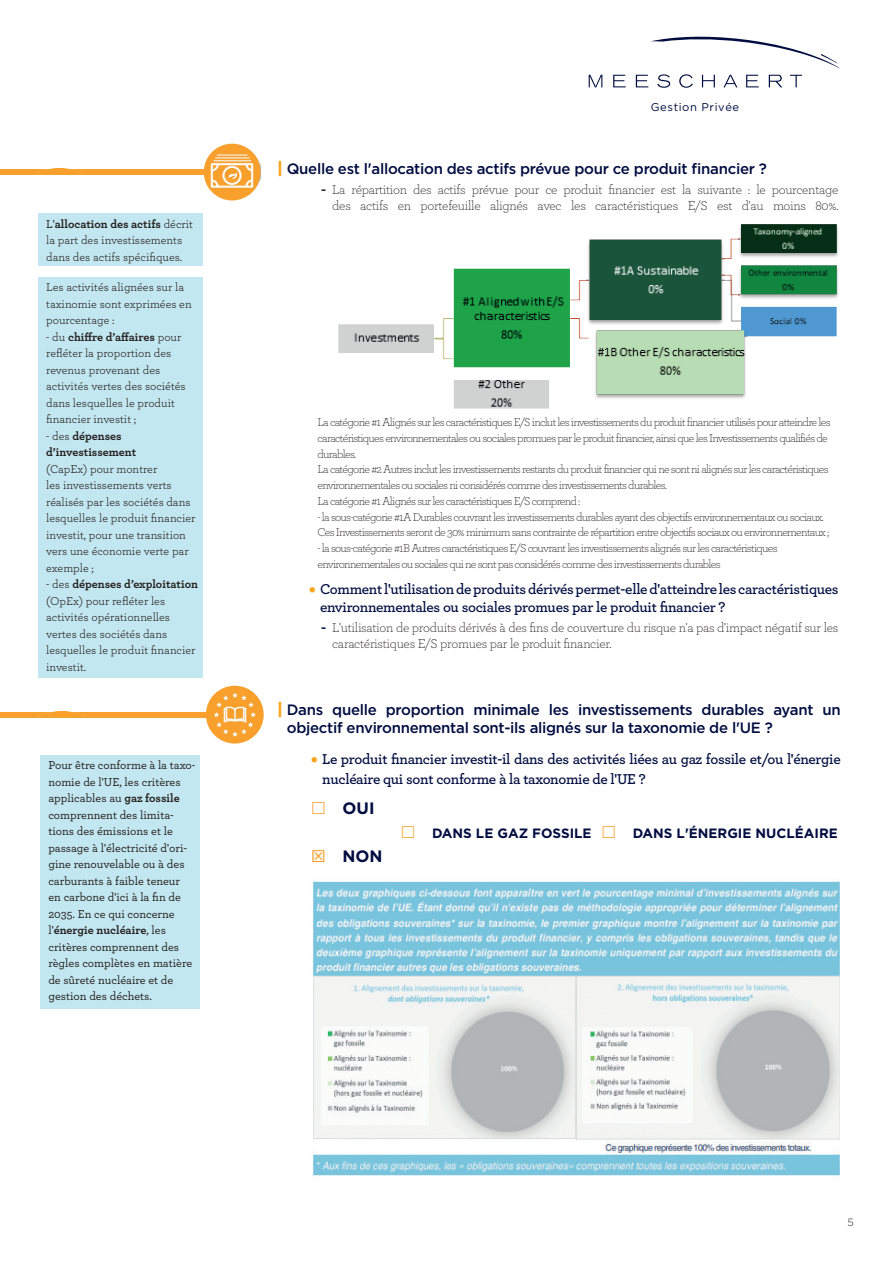
<style>
.page{position:relative;width:893px;height:1263px;background:#fff}
.page>*{position:absolute;margin:0;border:0;box-sizing:border-box;transform-origin:0 0}
.t1{font:700 16.5px "Gotham HTF";color:#000c40}
.t2{font:600 15px/18px "Archer Pro";letter-spacing:-.02em;color:#000c40}
.t3{font:500 15px/18px "Gotham";letter-spacing:-.02em;color:#000c40}
.t4{font:300 13.5px/15.8px "Archer Pro";letter-spacing:-.02em;color:#231f20;text-align:right}
.t5{font:700 13.5px "Gotham HTF";color:#000c40}
.t6{font:300 12px/15.8px "Archer Pro";letter-spacing:-.06em;color:#231f20}
.t7{font:12px/16.5px "Archer Pro";color:#231f20}
.t8{font:500 12px/16.5px "Archer Pro";color:#231f20}
.t9{font:700 12px/16.5px "Archer Pro";color:#231f20}
.t10{font:11.25px "Gotham";letter-spacing:.05em;color:#000c40}
.t11{font:300 10.5px "Gotham HTF";color:#231f20}
.s1{font-weight:500}
.s2{font-weight:700}
.s3{font-weight:400}
.s4{font-family:"Gotham HTF";font-weight:900;font-size:16.5px;color:#f9a51b}
.s5{font-weight:300;font-size:10.5px;color:#f9a51b}
.s6{font-weight:700;color:#000c40}
</style>
<div class="page">
<svg style="left:589px;top:75px;width:13px;height:12px"></svg>
<svg style="left:613px;top:75px;width:13px;height:12px"></svg>
<svg style="left:636px;top:75px;width:12px;height:12px"></svg>
<svg style="left:657px;top:74px;width:13px;height:14px"></svg>
<svg style="left:679px;top:74px;width:14px;height:14px"></svg>
<svg style="left:702px;top:75px;width:13px;height:12px"></svg>
<svg style="left:724px;top:75px;width:13px;height:12px"></svg>
<svg style="left:746px;top:75px;width:13px;height:12px"></svg>
<svg style="left:769px;top:75px;width:13px;height:12px"></svg>
<svg style="left:790px;top:75px;width:12px;height:12px"></svg>
<svg style="left:651px;top:37px;width:189px;height:31px"></svg>
<div style="left:38px;top:214px;width:165px;height:52px;background:#c3e7f0"></div>
<img style="left:122px;top:146px;width:139px;height:52px">
<div style="left:0;top:169px;width:207px;height:5px;background:#f8a02d"></div>
<img style="left:35px;top:169px;width:49px;height:5px">
<div style="left:204px;top:144px;width:57px;height:56px;background:#f8a02b;border-radius:50%"></div>
<hr style="left:217px;top:154px;width:30px;height:2px;background:#f5f7f5">
<hr style="left:215px;top:157px;width:35px;height:1px;background:#f5f7f5">
<hr style="left:213px;top:160px;width:38px;height:1px;background:#f5f7f5">
<svg style="left:209px;top:161px;width:46px;height:29px"></svg>
<div style="left:222px;top:166px;width:20px;height:19px;border:2px solid #fbf9f5;border-radius:50%"></div>
<div style="left:38px;top:277px;width:165px;height:401px;background:#c3e7f0"></div>
<div style="left:40px;top:755px;width:160px;height:254px;background:#c3e7f0"></div>
<div style="left:206px;top:686px;width:58px;height:57px;background:#f8a02b;border-radius:50%"></div>
<svg style="left:214px;top:693px;width:42px;height:44px"></svg>
<img style="left:312px;top:878px;width:528px;height:298px">
<div style="left:1px;top:712px;width:205px;height:5px;background:#f8a02d"></div>
<img style="left:37px;top:712px;width:50px;height:5px">
<img style="left:338px;top:224px;width:500px;height:185px">
<p class="t7" style="left:46px;top:215px;width:148px"><span class="s1">L'</span><span class="s2">allocation des actifs</span> décrit la part des investissements dans des actifs spécifiques.</p>
<p class="t7" style="left:46px;top:278px;width:147px">Les activités alignées sur la taxinomie sont exprimées en pourcentage :</p>
<p class="t7" style="left:46px;top:328px;width:141px">- du <span class="s2">chiffre d’affaires</span> pour refléter la proportion des revenus provenant des activités vertes des sociétés dans lesquelles le produit financier investit ;</p>
<p class="t9" style="left:46px;top:427px;width:91px"><span class="s3">- des</span> dépenses d’investissement</p>
<p class="t7" style="left:46px;top:460px;width:151px">(CapEx) pour montrer<br>les investissements verts réalisés par les sociétés dans lesquelles le produit financier investit, pour une transition vers une économie verte par exemple ;</p>
<p class="t7" style="left:46px;top:575px;width:153px">- des <span class="s2">dépenses d’exploitation </span>(OpEx) pour refléter les activités opérationnelles vertes des sociétés dans lesquelles le produit financier investit.</p>
<p class="t8" style="left:48px;top:756px;width:149px">Pour être conforme à la taxo&shy;nomie de l'UE, les critères applicables au <span class="s2">gaz fossile </span>comprennent des limita&shy;tions des émissions et le passage à l'électricité d'ori&shy;gine renouvelable ou à des carburants à faible teneur en carbone d'ici à la fin de<br>2035. En ce qui concerne l'<span class="s2">énergie nucléaire</span>, les critères comprennent des règles complètes en matière de sûreté nucléaire et de gestion des déchets.</p>
<p class="t10" style="left:651px;top:101px;width:90px">Gestion Privée</p>
<p class="t3" style="left:277px;top:160px;width:491px"><span class="s4">|</span> Quelle est l'allocation des actifs prévue pour ce produit financier ?</p>
<p class="t4" style="left:321px;top:181px;width:519px"><span class="s2">-</span> La répartition des actifs prévue pour ce produit financier est la suivante : le pourcentage des actifs en portefeuille alignés avec les caractéristiques E/S est d'au moins 80%.</p>
<p class="t6" style="left:317px;top:414px;width:515px">La catégorie #1 Alignés sur les caractéristiques E/S inclut les investissements du produit financier utilisés pour atteindre les caractéristiques environnementales ou sociales promues par le produit financier, ainsi que les Investissements qualifiés de durables.<br>La catégorie #2 Autres inclut les investissements restants du produit financier qui ne sont ni alignés sur les caractéristiques environnementales ou sociales ni considérés comme des investissements durables.<br>La catégorie #1 Alignés sur les caractéristiques E/S comprend :</p>
<p class="t6" style="left:317px;top:508px;width:513px">- la sous-catégorie #1A Durables couvrant les investissements durables ayant des objectifs environnementaux ou sociaux.<br>Ces Investissements seront de 30% minimum sans contrainte de répartition entre objectifs sociaux ou environnementaux ;</p>
<p class="t6" style="left:317px;top:540px;width:462px">- la sous-catégorie #1B Autres caractéristiques E/S couvrant les investissements alignés sur les caractéristiques environnementales ou sociales qui ne sont pas considérés comme des investissements durables</p>
<p class="t2" style="left:320px;top:579px;width:520px;text-indent:-11px"><span class="s5">•</span> Comment l'utilisation de produits dérivés permet-elle d'atteindre les caractéristiques environnementales ou sociales promues par le produit financier ?</p>
<p class="t4" style="left:332px;top:619px;width:508px;text-align:left;text-indent:-11px"><span class="s6">-</span> L'utilisation de produits dérivés à des fins de couverture du risque n'a pas d'impact négatif sur les caractéristiques E/S promues par le produit financier.</p>
<p class="t3" style="left:287px;top:701px;width:555px;text-indent:-10px"><span class="s4">|</span> Dans quelle proportion minimale les investissements durables ayant un objectif environnemental sont-ils alignés sur la taxonomie de l'UE ?</p>
<p class="t2" style="left:322px;top:749px;width:520px;line-height:19.5px;text-indent:-11px"><span class="s5">•</span> Le produit financier investit-il dans des activités liées au gaz fossile et/ou l'énergie nucléaire qui sont conforme à la taxonomie de l'UE ?</p>
<h1 class="t1" style="left:343px;top:798px;width:34px">OUI</h1>
<p class="t5" style="left:432px;top:825px;width:161px">DANS LE GAZ FOSSILE</p>
<p class="t5" style="left:633px;top:825px;width:207px">DANS L'ÉNERGIE NUCLÉAIRE</p>
<h1 class="t1" style="left:342px;top:846px;width:42px">NON</h1>
<p class="t11" style="left:848px;top:1216px;width:8px">5</p>
</div>
